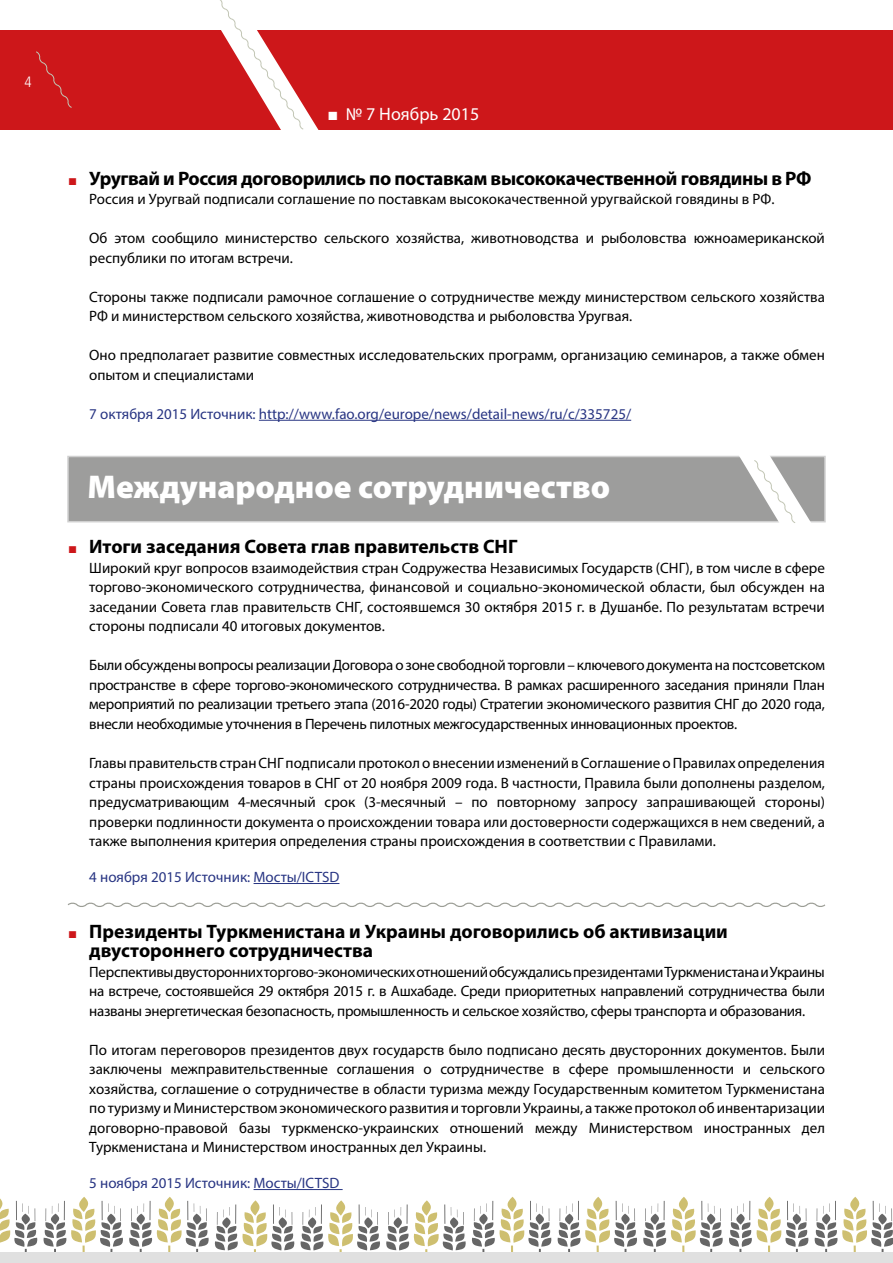
<style>
.page{position:relative;width:893px;height:1263px;background:#fff}
.page>*{position:absolute;margin:0;border:0;box-sizing:border-box;transform-origin:0 0}
.t1{font:900 33px "Myriad Pro";color:#fff}
.t2{font:700 19.5px/19.5px "Myriad Pro";letter-spacing:-.005em;color:#000}
.t3{font:18px "Myriad Pro";color:#fff}
.t4{font:15px/19.5px "Myriad Pro";color:#000;text-align:justify}
.t5{font:15px "Myriad Pro";color:#283583}
.t6{font:300 condensed 15px "Frutiger LT Std";color:#fff}
.s1{font-family:"Times New Roman"}
.s2{font-family:"Times New Roman";font-weight:400;font-size:15px;color:#cd171a}
</style>
<div class="page">
<div style="left:0;top:30px;width:893px;height:100px;background:#cd171a"></div>
<svg style="left:220px;top:0;width:99px;height:130px"></svg>
<svg style="left:36px;top:51px;width:36px;height:57px"></svg>
<svg style="left:0;top:1197px;width:893px;height:55px"></svg>
<div style="left:0;top:1252px;width:893px;height:11px;background:#e0e0e0"></div>
<div style="left:67px;top:456px;width:759px;height:66px;background:#9d9d9c;border:2px solid #d0d0d0"></div>
<svg style="left:736px;top:455px;width:84px;height:68px"></svg>
<hr style="left:259px;top:420px;width:372px;height:1px;background:#283583">
<hr style="left:254px;top:883px;width:85px;height:1px;background:#283583">
<hr style="left:254px;top:1189px;width:89px;height:1px;background:#283583">
<svg style="left:67px;top:902px;width:759px;height:5px"></svg>
<p class="t6" style="left:24px;top:73px;width:9px">4</p>
<p class="t3" style="left:327px;top:103px;width:153px"><span class="s1">■</span> № 7 Ноябрь 2015</p>
<h2 class="t2" style="left:68px;top:168px;width:745px"><span class="s2">■</span> Уругвай и Россия договорились по поставкам высококачественной говядины в РФ</h2>
<p class="t4" style="left:89px;top:189px;width:687px">Россия и Уругвай подписали соглашение по поставкам высококачественной уругвайской говядины в РФ.</p>
<p class="t4" style="left:89px;top:228px;width:737px">Об этом сообщило министерство сельского хозяйства, животноводства и рыболовства южноамериканской республики по итогам встречи.</p>
<p class="t4" style="left:89px;top:287px;width:737px">Стороны также подписали рамочное соглашение о сотрудничестве между министерством сельского хозяйства<br>РФ и министерством сельского хозяйства, животноводства и рыболовства Уругвая.</p>
<p class="t4" style="left:89px;top:345px;width:737px">Оно предполагает развитие совместных исследовательских программ, организацию семинаров, а также обмен опытом и специалистами</p>
<p class="t5" style="left:89px;top:404px;width:543px">7 октября 2015 Источник: http://www.fao.org/europe/news/detail-news/ru/c/335725/</p>
<h1 class="t1" style="left:88px;top:468px;width:524px">Международное сотрудничество</h1>
<h2 class="t2" style="left:68px;top:536px;width:451px"><span class="s2">■</span> Итоги заседания Совета глав правительств СНГ</h2>
<p class="t4" style="left:89px;top:558px;width:737px">Широкий круг вопросов взаимодействия стран Содружества Независимых Государств (СНГ), в том числе в сфере торгово-экономического сотрудничества, финансовой и социально-экономической области, был обсужден на заседании Совета глав правительств СНГ, состоявшемся 30 октября 2015 г. в Душанбе. По результатам встречи стороны подписали 40 итоговых документов.</p>
<p class="t4" style="left:89px;top:655px;width:737px">Были обсуждены вопросы реализации Договора о зоне свободной торговли – ключевого документа на постсоветском пространстве в сфере торгово-экономического сотрудничества. В рамках расширенного заседания приняли План мероприятий по реализации третьего этапа (2016-2020 годы) Стратегии экономического развития СНГ до 2020 года, внесли необходимые уточнения в Перечень пилотных межгосударственных инновационных проектов.</p>
<p class="t4" style="left:89px;top:753px;width:737px">Главы правительств стран СНГ подписали протокол о внесении изменений в Соглашение о Правилах определения страны происхождения товаров в СНГ от 20 ноября 2009 года. В частности, Правила были дополнены разделом, предусматривающим 4-месячный срок (3-месячный – по повторному запросу запрашивающей стороны) проверки подлинности документа о происхождении товара или достоверности содержащихся в нем сведений, а также выполнения критерия определения страны происхождения в соответствии с Правилами.</p>
<p class="t5" style="left:89px;top:868px;width:252px">4 ноября 2015 Источник: Мосты/ICTSD</p>
<h2 class="t2" style="left:89px;top:920px;width:640px;text-indent:-21px"><span class="s2">■</span> Президенты Туркменистана и Украины договорились об активизации двустороннего сотрудничества</h2>
<p class="t4" style="left:89px;top:961px;width:737px">Перспективы двусторонних торгово-экономических отношений обсуждались президентами Туркменистана и Украины на встрече, состоявшейся 29 октября 2015 г. в Ашхабаде. Среди приоритетных направлений сотрудничества были названы энергетическая безопасность, промышленность и сельское хозяйство, сферы транспорта и образования.</p>
<p class="t4" style="left:89px;top:1039px;width:737px">По итогам переговоров президентов двух государств было подписано десять двусторонних документов. Были заключены межправительственные соглашения о сотрудничестве в сфере промышленности и сельского хозяйства, соглашение о сотрудничестве в области туризма между Государственным комитетом Туркменистана по туризму и Министерством экономического развития и торговли Украины, а также протокол об инвентаризации договорно-правовой базы туркменско-украинских отношений между Министерством иностранных дел Туркменистана и Министерством иностранных дел Украины.</p>
<p class="t5" style="left:89px;top:1174px;width:252px">5 ноября 2015 Источник: Мосты/ICTSD</p>
</div>
